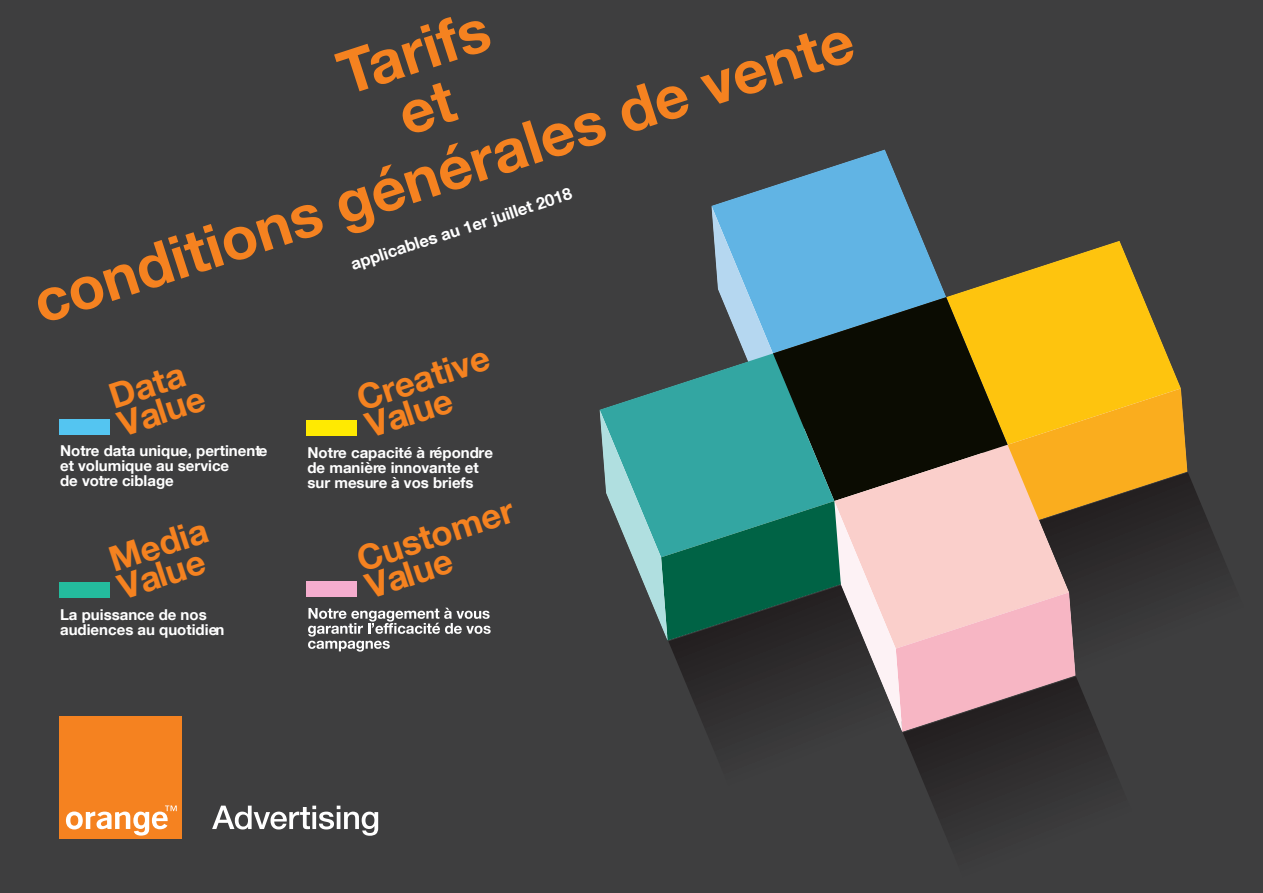
<style>
.page{position:relative;width:1263px;height:893px;background:#3e3e3f}
.page>*{position:absolute;margin:0;border:0;box-sizing:border-box;transform-origin:0 0}
.t1{font:700 60px/57px "Helvetica Neue";color:#f58220;text-align:center}
.t2{font:700 34.65px/29px "Helvetica Neue";color:#f58220}
.t3{font:700 16.5px "Helvetica Neue";color:#fff}
.t4{font:700 15px/15px "Helvetica Neue";color:#fff}
</style>
<div class="page">
<svg style="left:903px;top:732px;width:210px;height:99px"></svg>
<svg style="left:1187px;top:472px;width:38px;height:104px"></svg>
<svg style="left:711px;top:150px;width:198px;height:56px"></svg>
<svg style="left:600px;top:206px;width:587px;height:526px"></svg>
<div style="left:59px;top:717px;width:122px;height:122px;background:#f58220"></div>
<svg style="left:66px;top:805px;width:111px;height:31px"></svg>
<svg style="left:212px;top:806px;width:166px;height:30px"></svg>
<div style="left:59px;top:419px;width:51px;height:15px;background:#54c5f1"></div>
<div style="left:307px;top:421px;width:50px;height:15px;background:#ffea01"></div>
<div style="left:59px;top:582px;width:51px;height:15px;background:#24bb9d"></div>
<div style="left:307px;top:582px;width:50px;height:15px;background:#f5adce"></div>
<svg style="left:308px;top:608px;width:183px;height:44px"></svg>
<h1 class="t1" style="left:331px;top:46px;width:157px;rotate:-18deg">Tarifs et</h1>
<h1 class="t1" style="left:26px;top:275px;width:860px;rotate:-18deg">conditions générales de vente</h1>
<p class="t3" style="left:348px;top:255px;width:233px;rotate:-18deg">applicables au 1er juillet 2018</p>
<h2 class="t2" style="left:106px;top:382px;width:91px;rotate:-18deg">Data<br>Value</h2>
<p class="t4" style="left:60px;top:443px;width:209px">Notre data unique, pertinente et volumique au service<br>de votre ciblage</p>
<h2 class="t2" style="left:106px;top:546px;width:103px;rotate:-18deg">Media<br>Value</h2>
<p class="t4" style="left:60px;top:606px;width:166px">La puissance de nos audiences au quotidien</p>
<h2 class="t2" style="left:353px;top:384px;width:139px;rotate:-18deg">Creative<br>Value</h2>
<p class="t4" style="left:307px;top:444px;width:187px">Notre capacité à répondre de manière innovante et sur mesure à vos briefs</p>
<h2 class="t2" style="left:353px;top:545px;width:165px;rotate:-18deg">Customer<br>Value</h2>
</div>
